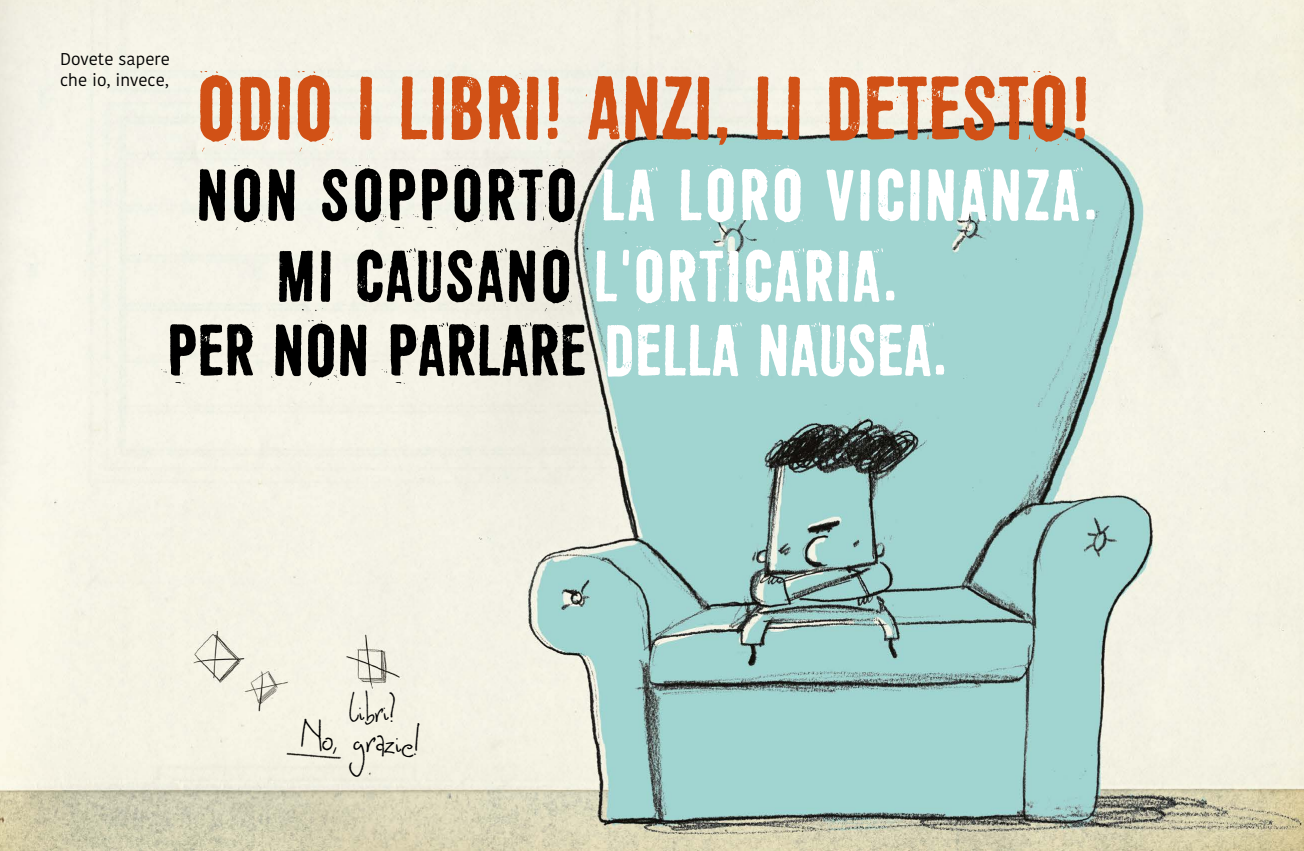
<style>
.page{position:relative;width:1304px;height:851px;background:#fff}
.page>*{position:absolute;margin:0;border:0;box-sizing:border-box;transform-origin:0 0}
.t1{font:89px "Shoemaker";color:#d15116}
.t2{font:72px "Shoemaker";letter-spacing:.03em;color:#fff}
.t3{font:72px "Shoemaker";color:#000}
.t4{font:27px "Smitten Kitten";color:#000}
.t5{font:24.3px "Smitten Kitten";color:#000}
.t6{font:17px "Kohinoor Bangla";color:#000}
.s1{color:#000}
.s2{color:#fff}
</style>
<div class="page">
<img style="left:0;top:0;width:1304px;height:850px">
<p class="t6" style="left:60px;top:46px;width:111px">Dovete sapere</p>
<p class="t6" style="left:60px;top:67px;width:110px">che io, invece,</p>
<p class="t1" style="left:196px;top:58px;width:897px">ODIO I LIBRI! ANZI, LI DETESTO!</p>
<p class="t2" style="left:196px;top:154px;width:903px"><span class="s1">NON SOPPORTO</span> LA LORO VICINANZA.</p>
<p class="t2" style="left:276px;top:235px;width:623px"><span class="s1">MI CAUSANO</span> L'ORTICARIA.</p>
<p class="t3" style="left:167px;top:309px;width:782px">PER NON PARLARE <span class="s2">DELLA NAUSEA.</span></p>
<p class="t5" style="left:350px;top:699px;width:47px">libri?</p>
<p class="t4" style="left:302px;top:723px;width:119px;rotate:3deg">No, grazie!</p>
</div>
